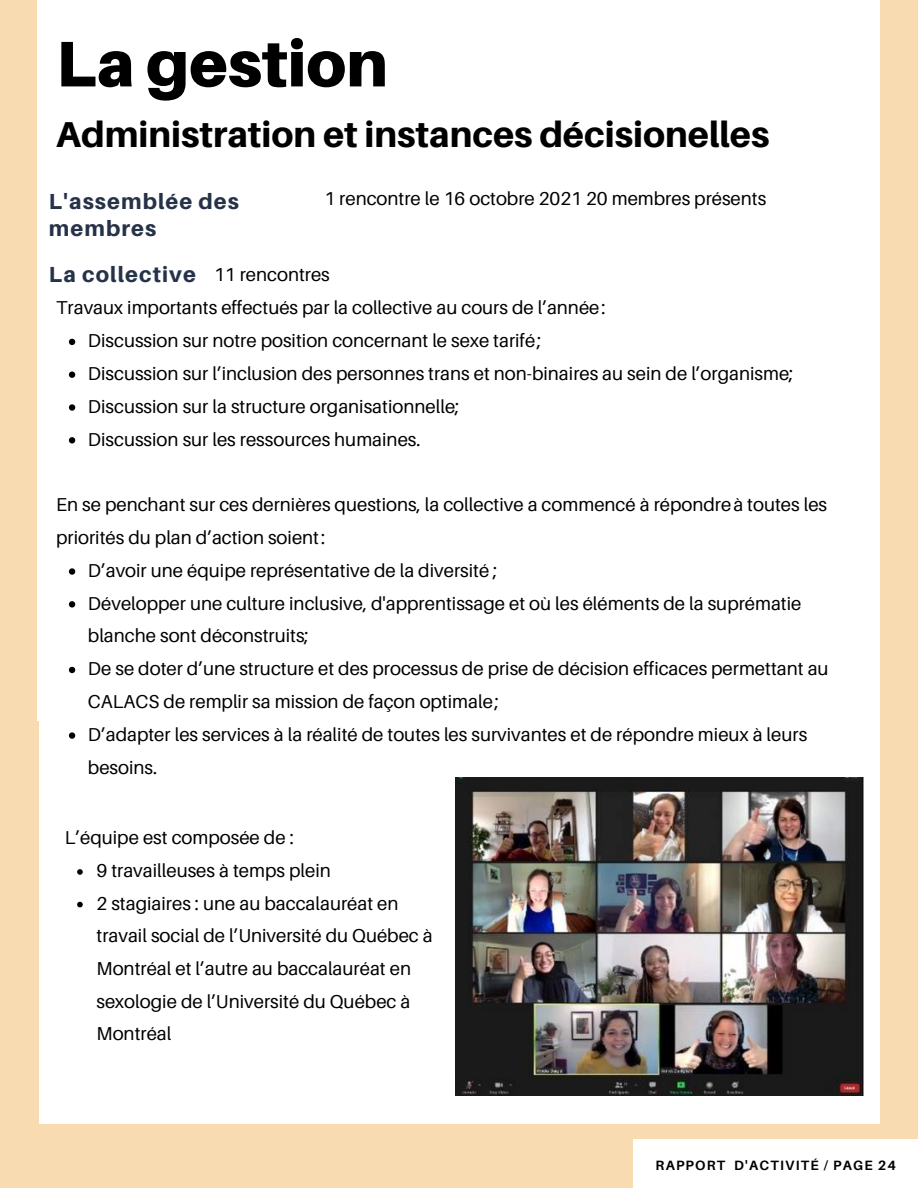
<style>
.page{position:relative;width:918px;height:1188px;background:#f8dbb0}
.page>*{position:absolute;margin:0;border:0;box-sizing:border-box;transform-origin:0 0}
.t1{font:900 64.5px "Aileron";color:#000}
.t2{font:800 36px "Aileron";color:#000}
.t3{font:800 21.9px/27px "Aileron";letter-spacing:.05em;color:#253248}
.t4{font:18.75px/32.7px "Aileron";color:#000}
.t5{font:18.6px/32.8px "Aileron";color:#000}
.t6{font:700 13.5px "Aileron";letter-spacing:.09em;color:#000}
.s1{font-weight:400;font-size:18.6px;color:#000}
</style>
<div class="page">
<div style="left:634px;top:1140px;width:284px;height:48px;background:#fff"></div>
<div style="left:39px;top:0;width:840px;height:1124px;background:#fff"></div>
<svg style="left:69px;top:339px;width:6px;height:6px"></svg>
<svg style="left:69px;top:372px;width:6px;height:6px"></svg>
<svg style="left:69px;top:404px;width:6px;height:7px"></svg>
<svg style="left:69px;top:437px;width:6px;height:6px"></svg>
<svg style="left:69px;top:568px;width:6px;height:7px"></svg>
<svg style="left:69px;top:601px;width:6px;height:7px"></svg>
<svg style="left:69px;top:667px;width:6px;height:6px"></svg>
<svg style="left:69px;top:732px;width:6px;height:7px"></svg>
<img style="left:455px;top:778px;width:408px;height:318px">
<svg style="left:77px;top:869px;width:6px;height:6px"></svg>
<svg style="left:77px;top:902px;width:6px;height:5px"></svg>
<h1 class="t1" style="left:56px;top:24px;width:333px">La gestion</h1>
<h2 class="t2" style="left:56px;top:112px;width:715px">Administration et instances décisionelles</h2>
<p class="t3" style="left:49px;top:187px;width:192px">L'assemblée des membres</p>
<p class="t5" style="left:324px;top:182px;width:443px">1 rencontre le 16 octobre 2021 20 membres présents</p>
<p class="t3" style="left:49px;top:261px;width:282px">La collective <span class="s1">11 rencontres</span></p>
<p class="t5" style="left:56px;top:291px;width:551px">Travaux importants effectués par la collective au cours de l’année:</p>
<p class="t5" style="left:88px;top:324px;width:707px">Discussion sur notre position concernant le sexe tarifé;<br>Discussion sur l’inclusion des personnes trans et non-binaires au sein de l’organisme; Discussion sur la structure organisationnelle;<br>Discussion sur les ressources humaines.</p>
<p class="t5" style="left:56px;top:488px;width:772px">En se penchant sur ces dernières questions, la collective a commencé à répondreà toutes les priorités du plan d’action soient:</p>
<p class="t5" style="left:88px;top:554px;width:742px">D’avoir une équipe représentative de la diversité ;<br>Développer une culture inclusive, d'apprentissage et où les éléments de la suprématie blanche sont déconstruits;<br>De se doter d’une structure et des processus de prise de décision efficaces permettant au CALACS de remplir sa mission de façon optimale;<br>D’adapter les services à la réalité de toutes les survivantes et de répondre mieux à leurs besoins.</p>
<p class="t4" style="left:65px;top:821px;width:231px">L’équipe est composée de :</p>
<p class="t4" style="left:97px;top:854px;width:338px">9 travailleuses à temps plein<br>2 stagiaires : une au baccalauréat en travail social de l’Université du Québec à<br>Montréal et l’autre au baccalauréat en sexologie de l’Université du Québec à<br>Montréal</p>
<p class="t6" style="left:656px;top:1157px;width:242px">RAPPORT D'ACTIVITÉ / PAGE 24</p>
</div>
